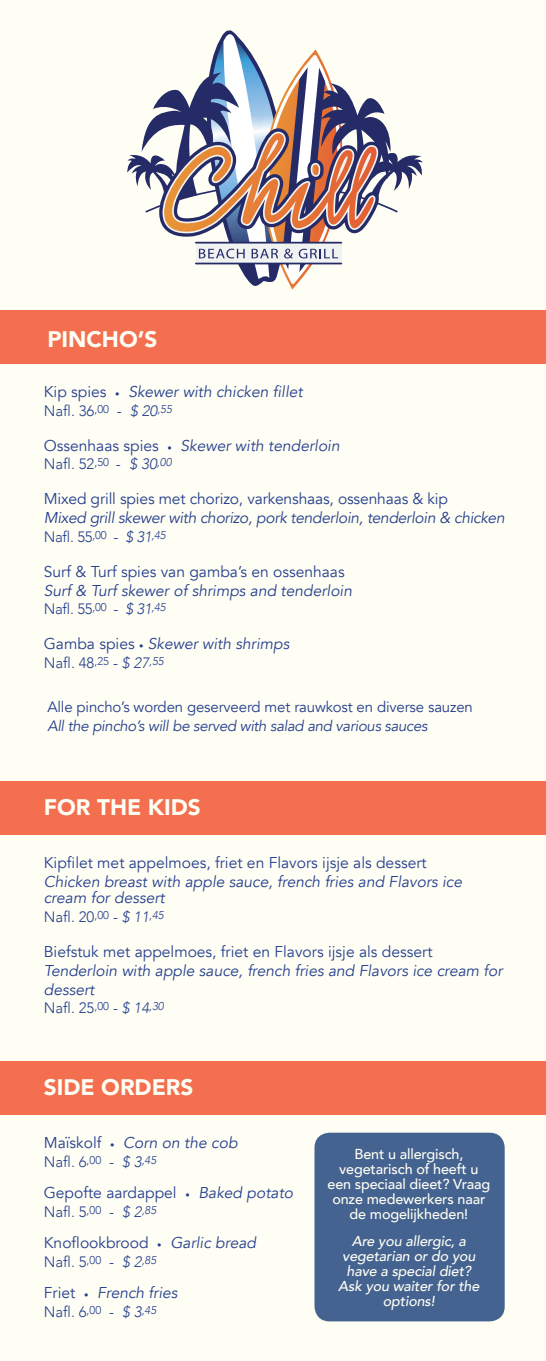
<style>
.page{position:relative;width:546px;height:1361px;background:#fffef4}
.page>*{position:absolute;margin:0;border:0;box-sizing:border-box;transform-origin:0 0}
.t1{font:900 22.5px "Avenir";color:#fffef4}
.t2{font:italic 15.62px/16.2px "Avenir";color:#253f8e}
.t3{font:15.62px "Avenir";color:#253f8e}
.t4{font:italic 15.62px "Avenir";letter-spacing:-.02em;color:#253f8e}
.t5{font:300 15px "Avenir";color:#253f8e}
.t6{font:15px "Avenir";letter-spacing:-.01em;color:#253f8e}
.t7{font:italic 15px "Avenir";letter-spacing:-.02em;color:#253f8e}
.t8{font:500 14.38px/15px "Avenir";letter-spacing:-.01em;color:#fffef4;text-align:center}
.t9{font:italic 500 14.38px/15px "Avenir";letter-spacing:-.01em;color:#fffef4;text-align:center}
.s1{font-style:normal}
.s2{font-style:normal;font-size:8.75px}
.s3{font-style:italic}
.s4{font-size:8.75px}
</style>
<div class="page">
<div style="left:0;top:310px;width:546px;height:53px;background:#f36f4f"></div>
<div style="left:0;top:782px;width:546px;height:53px;background:#f36f4f"></div>
<div style="left:0;top:1062px;width:546px;height:53px;background:#f36f4f"></div>
<div style="left:314px;top:1132px;width:190px;height:189px;background:#446390;border-radius:15px"></div>
<svg style="left:127px;top:30px;width:295px;height:260px"></svg>
<p class="t1" style="left:47px;top:320px;width:111px">PINCHO’S</p>
<p class="t2" style="left:44px;top:384px;width:260px"><span class="s1">Kip spies</span> <span class="s2">•</span> Skewer with chicken fillet</p>
<p class="t5" style="left:44px;top:402px;width:130px">Nafl. 36<sup>,00</sup> - <span class="s3">$ 20</span><sup>,55</sup></p>
<p class="t2" style="left:44px;top:437px;width:297px"><span class="s1">Ossenhaas spies</span> <span class="s2">•</span> Skewer with tenderloin</p>
<p class="t5" style="left:44px;top:455px;width:129px">Nafl. 52<sup>,50</sup> - <span class="s3">$ 30</span><sup>,00</sup></p>
<p class="t3" style="left:44px;top:490px;width:405px">Mixed grill spies met chorizo, varkenshaas, ossenhaas &amp; kip</p>
<p class="t4" style="left:44px;top:508px;width:462px">Mixed grill skewer with chorizo, pork tenderloin, tenderloin &amp; chicken</p>
<p class="t5" style="left:44px;top:528px;width:123px">Nafl. 55<sup>,00</sup> - <span class="s3">$ 31</span><sup>,45</sup></p>
<p class="t3" style="left:44px;top:562px;width:302px">Surf &amp; Turf spies van gamba’s en ossenhaas</p>
<p class="t2" style="left:44px;top:582px;width:310px">Surf &amp; Turf skewer of shrimps and tenderloin</p>
<p class="t5" style="left:44px;top:600px;width:123px">Nafl. 55<sup>,00</sup> - <span class="s3">$ 31</span><sup>,45</sup></p>
<p class="t2" style="left:44px;top:636px;width:247px"><span class="s1">Gamba spies</span> <span class="s2">•</span> Skewer with shrimps</p>
<p class="t5" style="left:44px;top:654px;width:121px">Nafl. 48<sup>,25</sup> - <span class="s3">$ 27</span><sup>,55</sup></p>
<p class="t6" style="left:47px;top:697px;width:427px">Alle pincho’s worden geserveerd met rauwkost en diverse sauzen</p>
<p class="t7" style="left:47px;top:716px;width:382px">All the pincho’s will be served with salad and various sauces</p>
<p class="t1" style="left:44px;top:788px;width:159px">FOR THE KIDS</p>
<p class="t3" style="left:44px;top:853px;width:384px">Kipfilet met appelmoes, friet en Flavors ijsje als dessert</p>
<p class="t2" style="left:44px;top:874px;width:420px">Chicken breast with apple sauce, french fries and Flavors ice cream for dessert</p>
<p class="t5" style="left:44px;top:908px;width:121px">Nafl. 20<sup>,00</sup> - <span class="s3">$ 11</span><sup>,45</sup></p>
<p class="t3" style="left:44px;top:942px;width:390px">Biefstuk met appelmoes, friet en Flavors ijsje als dessert</p>
<p class="t2" style="left:44px;top:961px;width:460px;line-height:18.8px">Tenderloin with apple sauce, french fries and Flavors ice cream for dessert</p>
<p class="t5" style="left:44px;top:999px;width:121px">Nafl. 25<sup>,00</sup> - <span class="s3">$ 14</span><sup>,30</sup></p>
<p class="t1" style="left:44px;top:1068px;width:151px">SIDE ORDERS</p>
<p class="t2" style="left:44px;top:1135px;width:195px"><span class="s1">Maïskolf</span> <span class="s2">•</span> Corn on the cob</p>
<p class="t5" style="left:44px;top:1153px;width:114px">Nafl. 6<sup>,00</sup> - <span class="s3">$ 3</span><sup>,45</sup></p>
<p class="t3" style="left:44px;top:1183px;width:251px">Gepofte aardappel <span class="s4">•</span> <span class="s3">Baked potato</span></p>
<p class="t5" style="left:44px;top:1203px;width:114px">Nafl. 5<sup>,00</sup> - <span class="s3">$ 2</span><sup>,85</sup></p>
<p class="t3" style="left:44px;top:1233px;width:214px">Knoflookbrood <span class="s4">•</span> <span class="s3">Garlic bread</span></p>
<p class="t5" style="left:44px;top:1253px;width:114px">Nafl. 5<sup>,00</sup> - <span class="s3">$ 2</span><sup>,85</sup></p>
<p class="t2" style="left:44px;top:1285px;width:135px"><span class="s1">Friet</span> <span class="s2">•</span> French fries</p>
<p class="t5" style="left:44px;top:1303px;width:114px">Nafl. 6<sup>,00</sup> - <span class="s3">$ 3</span><sup>,45</sup></p>
<p class="t8" style="left:327px;top:1145px;width:164px">Bent u allergisch, vegetarisch of heeft u een speciaal dieet? Vraag onze medewerkers naar de mogelijkheden!</p>
<p class="t9" style="left:338px;top:1233px;width:143px">Are you allergic, a vegetarian or do you have a special diet?<br>Ask you waiter for the options!</p>
</div>
